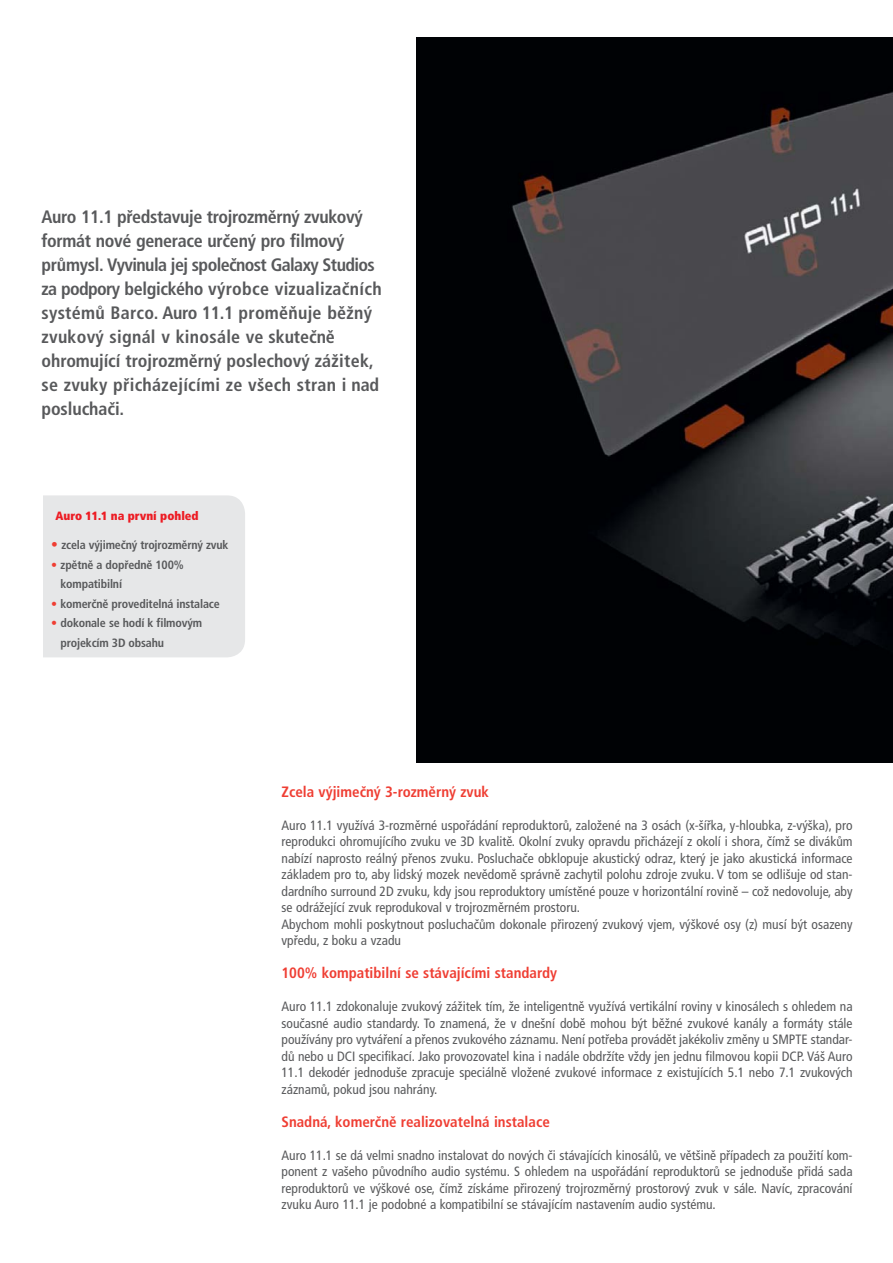
<style>
.page{position:relative;width:893px;height:1263px;background:#fff}
.page>*{position:absolute;margin:0;border:0;box-sizing:border-box;transform-origin:0 0}
.t1{font:700 condensed 18px/24px "Frutiger CE";letter-spacing:-.005em;color:#58595b}
.t2{font:700 condensed 15px "Frutiger CE";color:#ef3e33}
.t3{font:condensed 13.5px/16.5px "Frutiger CE";color:#58595b;text-align:justify}
.t4{font:700 condensed 12px/19.5px "Frutiger CE";letter-spacing:-.015em;color:#58595b}
.t5{font:900 condensed 12px "Frutiger CE";color:#ed1c24}
.s1{font-weight:400;font-size:13.5px;color:#ef3e33}
.s2{color:#ef3e33}
</style>
<div class="page">
<img style="left:417px;top:37px;width:476px;height:726px">
<div style="left:0;top:495px;width:245px;height:162px;background:#e6e7e8;border-radius:18px"></div>
<div style="left:0;top:487px;width:43px;height:211px;background:#fff"></div>
<p class="t1" style="left:42px;top:206px;width:342px">Auro 11.1 představuje trojrozměrný zvukový formát nové generace určený pro filmový průmysl. Vyvinula jej společnost Galaxy Studios za podpory belgického výrobce vizualizačních systémů Barco. Auro 11.1 proměňuje běžný zvukový signál v kinosále ve skutečně ohromující trojrozměrný poslechový zážitek, se zvuky přicházejícími ze všech stran i nad posluchači.</p>
<p class="t5" style="left:55px;top:510px;width:145px">Auro 11.1 na první pohled</p>
<p class="t4" style="left:51px;top:536px;width:179px"><span class="s1">•</span> zcela výjimečný trojrozměrný zvuk</p>
<p class="t4" style="left:61px;top:555px;width:125px;text-indent:-9px"><span class="s2">•</span> zpětně a dopředně 100% kompatibilní</p>
<p class="t4" style="left:51px;top:594px;width:170px"><span class="s2">•</span> komerčně proveditelná instalace</p>
<p class="t4" style="left:61px;top:614px;width:143px;text-indent:-9px"><span class="s2">•</span> dokonale se hodí k filmovým projekcím 3D obsahu</p>
<p class="t2" style="left:281px;top:784px;width:209px">Zcela výjimečný 3-rozměrný zvuk</p>
<p class="t3" style="left:281px;top:817px;width:573px;text-align:left">Auro 11.1 využívá 3-rozměrné uspořádání reproduktorů, založené na 3 osách (x-šířka, y-hloubka, z-výška), pro reprodukci ohromujícího zvuku ve 3D kvalitě. Okolní zvuky opravdu přicházejí z okolí i shora, čímž se divákům nabízí naprosto reálný přenos zvuku. Posluchače obklopuje akustický odraz, který je jako akustická informace základem pro to, aby lidský mozek nevědomě správně zachytil polohu zdroje zvuku. V tom se odlišuje od stan&shy;dardního surround 2D zvuku, kdy jsou reproduktory umístěné pouze v horizontální rovině – což nedovoluje, aby se odrážející zvuk reprodukoval v trojrozměrném prostoru.<br>Abychom mohli poskytnout posluchačům dokonale přirozený zvukový vjem, výškové osy (z) musí být osazeny vpředu, z boku a vzadu</p>
<p class="t2" style="left:281px;top:966px;width:277px">100% kompatibilní se stávajícími standardy</p>
<p class="t3" style="left:281px;top:999px;width:573px">Auro 11.1 zdokonaluje zvukový zážitek tím, že inteligentně využívá vertikální roviny v kinosálech s ohledem na současné audio standardy. To znamená, že v dnešní době mohou být běžné zvukové kanály a formáty stále používány pro vytváření a přenos zvukového záznamu. Není potřeba provádět jakékoliv změny u SMPTE standar&shy;dů nebo u DCI specifikací. Jako provozovatel kina i nadále obdržíte vždy jen jednu filmovou kopii DCP. Váš Auro 11.1 dekodér jednoduše zpracuje speciálně vložené zvukové informace z existujících 5.1 nebo 7.1 zvukových záznamů, pokud jsou nahrány.</p>
<p class="t2" style="left:281px;top:1114px;width:270px">Snadná, komerčně realizovatelná instalace</p>
<p class="t3" style="left:281px;top:1147px;width:573px">Auro 11.1 se dá velmi snadno instalovat do nových či stávajících kinosálů, ve většině případech za použití kom&shy;ponent z vašeho původního audio systému. S ohledem na uspořádání reproduktorů se jednoduše přidá sada reproduktorů ve výškové ose, čímž získáme přirozený trojrozměrný prostorový zvuk v sále. Navíc, zpracování zvuku Auro 11.1 je podobné a kompatibilní se stávajícím nastavením audio systému.</p>
</div>
